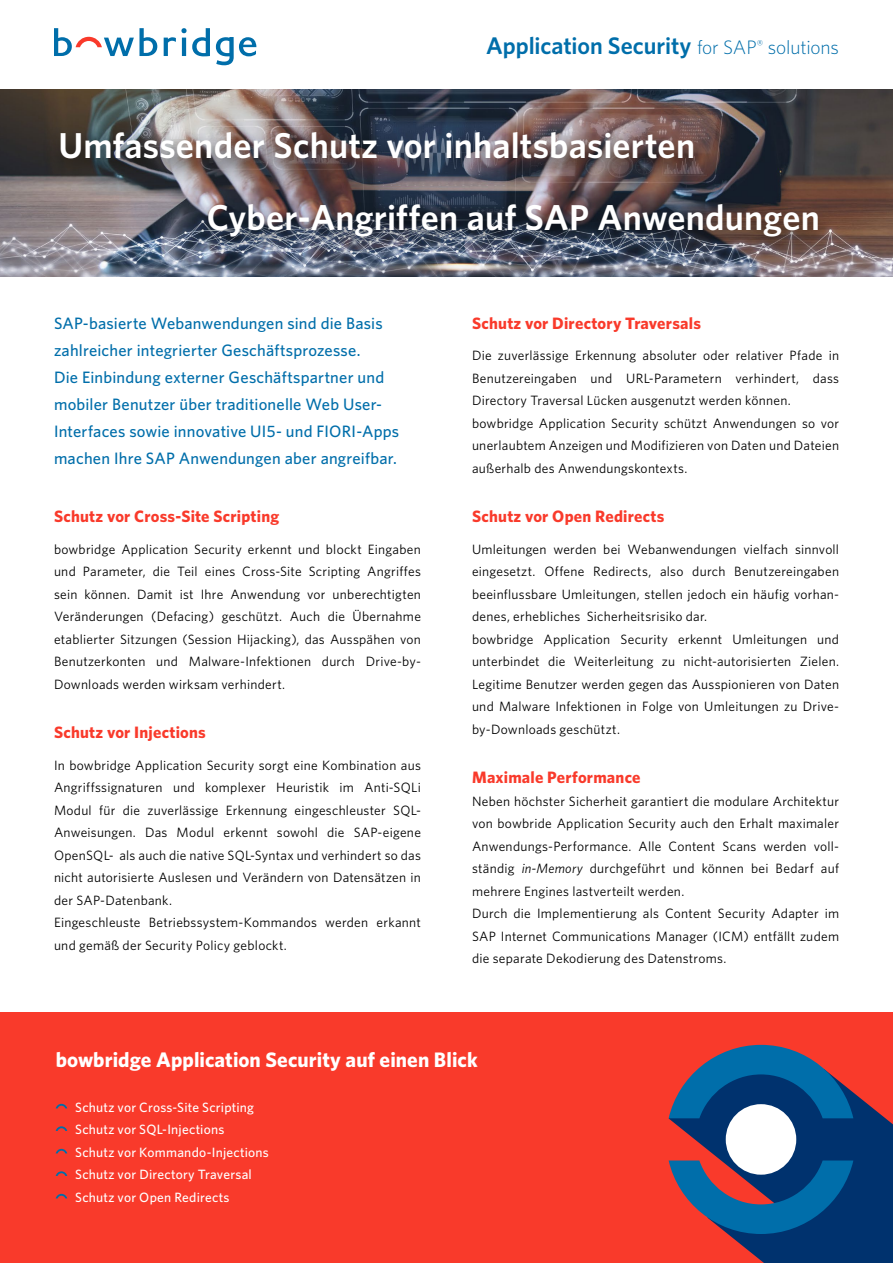
<style>
.page{position:relative;width:893px;height:1263px;background:#fff}
.page>*{position:absolute;margin:0;border:0;box-sizing:border-box;transform-origin:0 0}
.t1{font:600 36px/72px "Whitney";letter-spacing:.005em;color:#fff}
.t2{font:600 24px "Whitney";letter-spacing:-.005em;color:#006eaa}
.t3{font:700 21px "Whitney";letter-spacing:.005em;color:#fff}
.t4{font:500 16.5px/27px "Whitney";letter-spacing:.01em;color:#006eaa}
.t5{font:700 16.5px "Whitney";letter-spacing:.015em;color:#f93a2b}
.t6{font:13.5px/22.5px "Whitney";letter-spacing:.02em;color:#000}
.t7{font:500 13.5px/22.5px "Whitney";letter-spacing:.015em;color:#fff}
.s1{font-weight:300;font-size:19.5px}
.s2{font-style:italic}
</style>
<div class="page">
<div style="left:0;top:1012px;width:893px;height:251px;background:#f93a2b"></div>
<svg style="left:216px;top:37px;width:40px;height:28px"></svg>
<svg style="left:164px;top:28px;width:46px;height:28px"></svg>
<svg style="left:54px;top:28px;width:103px;height:28px"></svg>
<img style="left:0;top:89px;width:893px;height:187px">
<svg style="left:669px;top:1092px;width:224px;height:171px;fill:#00326e"></svg>
<div style="left:726px;top:1104px;width:70px;height:71px;background:#fff;border-radius:50%"></div>
<svg style="left:669px;top:1045px;width:184px;height:73px"></svg>
<svg style="left:669px;top:1160px;width:184px;height:74px"></svg>
<svg style="left:56px;top:1104px;width:11px;height:4px"></svg>
<svg style="left:56px;top:1126px;width:11px;height:5px"></svg>
<svg style="left:56px;top:1149px;width:11px;height:4px"></svg>
<svg style="left:56px;top:1171px;width:11px;height:5px"></svg>
<svg style="left:56px;top:1194px;width:11px;height:4px"></svg>
<div style="left:42px;top:123px;width:794px;height:140px;background:#000;opacity:.75"></div>
<h2 class="t2" style="left:486px;top:31px;width:354px">Application Security <span class="s1">for SAP</span><sup>®</sup> <span class="s1">solutions</span></h2>
<h1 class="t1" style="left:207px;top:108px;width:615px;text-indent:-148px">Umfassender Schutz vor inhaltsbasierten<br>Cyber-Angriffen auf SAP Anwendungen</h1>
<p class="t4" style="left:54px;top:309px;width:347px">SAP-basierte Webanwendungen sind die Basis zahlreicher integrierter Geschäftsprozesse.<br>Die Einbindung externer Geschäftspartner und mobiler Benutzer über traditionelle Web User-Interfaces sowie innovative UI5- und FIORI-Apps machen Ihre SAP Anwendungen aber angreifbar.</p>
<p class="t5" style="left:54px;top:506px;width:227px">Schutz vor Cross-Site Scripting</p>
<p class="t6" style="left:54px;top:537px;width:368px;text-align:justify">bowbridge Application Security erkennt und blockt Eingaben und Parameter, die Teil eines Cross-Site Scripting Angriffes sein können. Damit ist Ihre Anwendung vor unberechtigten Veränderungen (Defacing) geschützt. Auch die Übernahme etablierter Sitzungen (Session Hijacking), das Ausspähen von Benutzerkonten und Malware-Infektionen durch Drive-by-Downloads werden wirksam verhindert.</p>
<p class="t5" style="left:54px;top:722px;width:153px">Schutz vor Injections</p>
<p class="t6" style="left:54px;top:753px;width:368px">In bowbridge Application Security sorgt eine Kombination aus Angriffssignaturen und komplexer Heuristik im Anti-SQLi Modul für die zuverlässige Erkennung eingeschleuster SQL-Anweisungen. Das Modul erkennt sowohl die SAP-eigene OpenSQL- als auch die native SQL-Syntax und verhindert so das nicht autorisierte Auslesen und Verändern von Datensätzen in der SAP-Datenbank.<br>Eingeschleuste Betriebssystem-Kommandos werden erkannt und gemäß der Security Policy geblockt.</p>
<p class="t5" style="left:472px;top:313px;width:230px">Schutz vor Directory Traversals</p>
<p class="t6" style="left:472px;top:344px;width:369px">Die zuverlässige Erkennung absoluter oder relativer Pfade in Benutzereingaben und URL-Parametern verhindert, dass Directory Traversal Lücken ausgenutzt werden können. bowbridge Application Security schützt Anwendungen so vor unerlaubtem Anzeigen und Modifizieren von Daten und Dateien außerhalb des Anwendungskontexts.</p>
<p class="t5" style="left:472px;top:506px;width:194px">Schutz vor Open Redirects</p>
<p class="t6" style="left:472px;top:537px;width:369px">Umleitungen werden bei Webanwendungen vielfach sinnvoll eingesetzt. Offene Redirects, also durch Benutzereingaben beeinflussbare Umleitungen, stellen jedoch ein häufig vorhan&shy;denes, erhebliches Sicherheitsrisiko dar.<br>bowbridge Application Security erkennt Umleitungen und unterbindet die Weiterleitung zu nicht-autorisierten Zielen.<br>Legitime Benutzer werden gegen das Ausspionieren von Daten und Malware Infektionen in Folge von Umleitungen zu Drive&shy;by-Downloads geschützt.</p>
<p class="t5" style="left:472px;top:767px;width:170px">Maximale Performance</p>
<p class="t6" style="left:472px;top:789px;width:369px">Neben höchster Sicherheit garantiert die modulare Architektur von bowbride Application Security auch den Erhalt maximaler Anwendungs-Performance. Alle Content Scans werden voll&shy;ständig <span class="s2">in-Memory</span> durchgeführt und können bei Bedarf auf mehrere Engines lastverteilt werden.<br>Durch die Implementierung als Content Security Adapter im SAP Internet Communications Manager (ICM) entfällt zudem die separate Dekodierung des Datenstroms.</p>
<h3 class="t3" style="left:56px;top:1046px;width:423px">bowbridge Application Security auf einen Blick</h3>
<p class="t7" style="left:75px;top:1095px;width:195px">Schutz vor Cross-Site Scripting<br>Schutz vor SQL-Injections<br>Schutz vor Kommando-Injections<br>Schutz vor Directory Traversal<br>Schutz vor Open Redirects</p>
</div>
